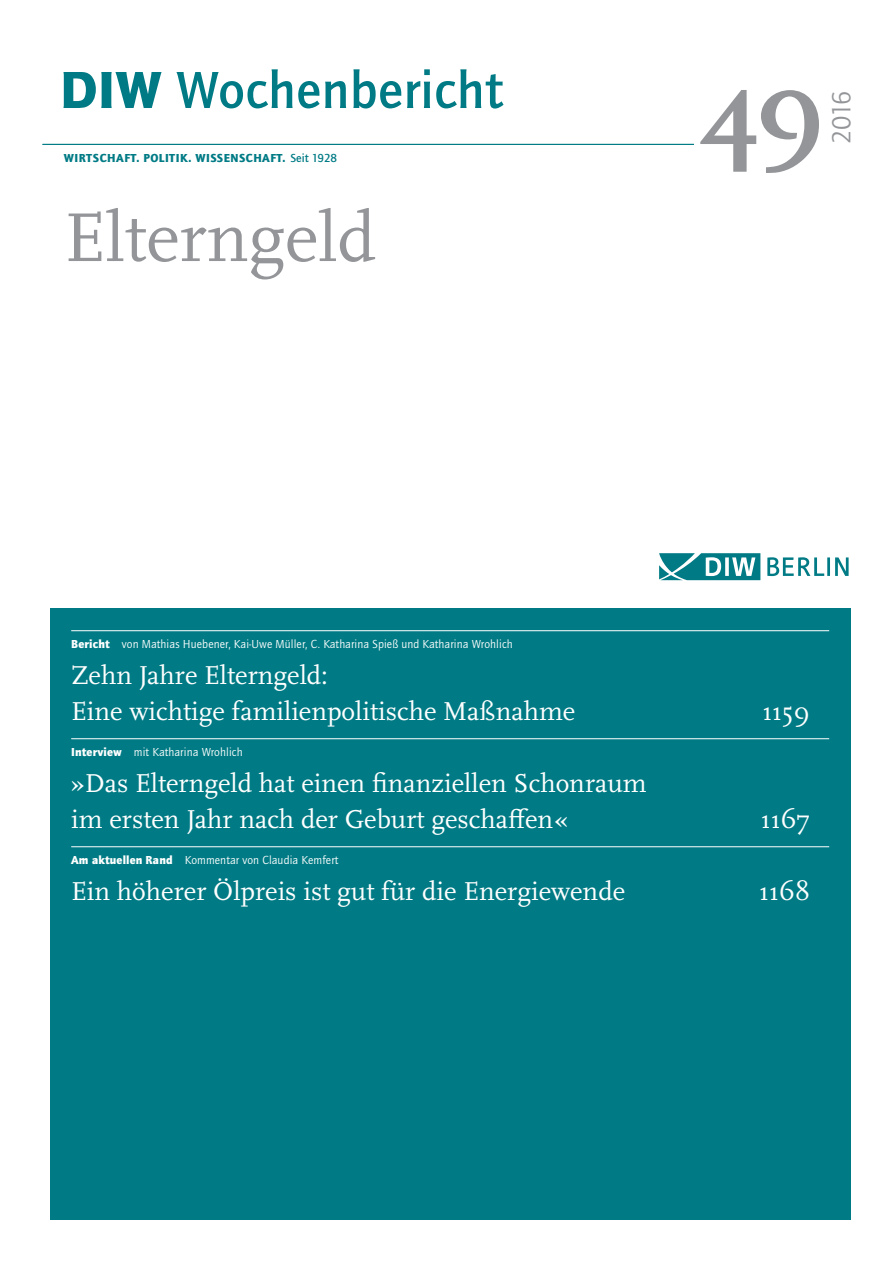
<style>
.page{position:relative;width:893px;height:1263px;background:#fff}
.page>*{position:absolute;margin:0;border:0;box-sizing:border-box;transform-origin:0 0}
.DIW-Titel-Nummer{font:700 114px "Scala Pro";color:#939598}
.DIW-Titel-Teaser{font:72px "Scala Pro";color:#939598}
.t1{font:500 54px "Quay Sans ITC Std";letter-spacing:.01em;color:#007b85}
.DIW-IVZ-1{font:27px/36px "Scala Pro";color:#fff}
.DIW-Titel-Jahr{font:27px "Quay Sans ITC Std";color:#939598}
.t2{font:12px "Quay Sans ITC Std";letter-spacing:.01em;color:#fff}
.t3{font:900 12px "Quay Sans ITC Std";letter-spacing:.04em;color:#007b85}
.s1{font-weight:900}
.s2{font-weight:500}
</style>
<div class="page">
<hr style="left:43px;top:144px;width:765px;height:1px;background:#007b85">
<svg style="left:767px;top:557px;width:82px;height:19px"></svg>
<svg style="left:659px;top:553px;width:101px;height:27px"></svg>
<div style="left:694px;top:90px;width:135px;height:63px;background:#fff"></div>
<div style="left:50px;top:608px;width:800px;height:607px;background:#007b85"></div>
<hr style="left:71px;top:630px;width:758px;height:1px;background:#fff">
<hr style="left:71px;top:738px;width:758px;height:1px;background:#fff">
<hr style="left:71px;top:846px;width:758px;height:1px;background:#fff">
<h3 class="t1" style="left:60px;top:58px;width:445px"><span class="s1">DIW</span> Wochenbericht</h3>
<p class="t3" style="left:64px;top:151px;width:275px">WIRTSCHAFT. POLITIK. WISSENSCHAFT. <span class="s2">Seit 1928</span></p>
<p class="DIW-Titel-Teaser" style="left:64px;top:189px;width:313px">Elterngeld</p>
<p class="DIW-Titel-Nummer" style="left:699px;top:23px;width:127px">49</p>
<p class="DIW-Titel-Jahr" style="left:826px;top:144px;width:55px;rotate:-90deg">2016</p>
<p class="t2" style="left:71px;top:637px;width:443px"><span class="s1">Bericht</span> von Mathias Huebener, Kai-Uwe Müller, C. Katharina Spieß und Katharina Wrohlich</p>
<p class="DIW-IVZ-1" style="left:71px;top:656px;width:506px">Zehn Jahre Elterngeld:<br>Eine wichtige familienpolitische Maßnahme</p>
<p class="t2" style="left:71px;top:745px;width:173px"><span class="s1">Interview</span> mit Katharina Wrohlich</p>
<p class="DIW-IVZ-1" style="left:71px;top:764px;width:577px">»Das Elterngeld hat einen finanziellen Schonraum im ersten Jahr nach der Geburt geschaffen«</p>
<p class="DIW-IVZ-1" style="left:762px;top:692px;width:49px">1159</p>
<p class="DIW-IVZ-1" style="left:761px;top:800px;width:51px">1167</p>
<p class="t2" style="left:71px;top:853px;width:269px"><span class="s1">Am aktuellen Rand</span> Kommentar von Claudia Kemfert</p>
<p class="DIW-IVZ-1" style="left:71px;top:872px;width:555px">Ein höherer Ölpreis ist gut für die Energiewende</p>
<p class="DIW-IVZ-1" style="left:759px;top:872px;width:52px">1168</p>
</div>
